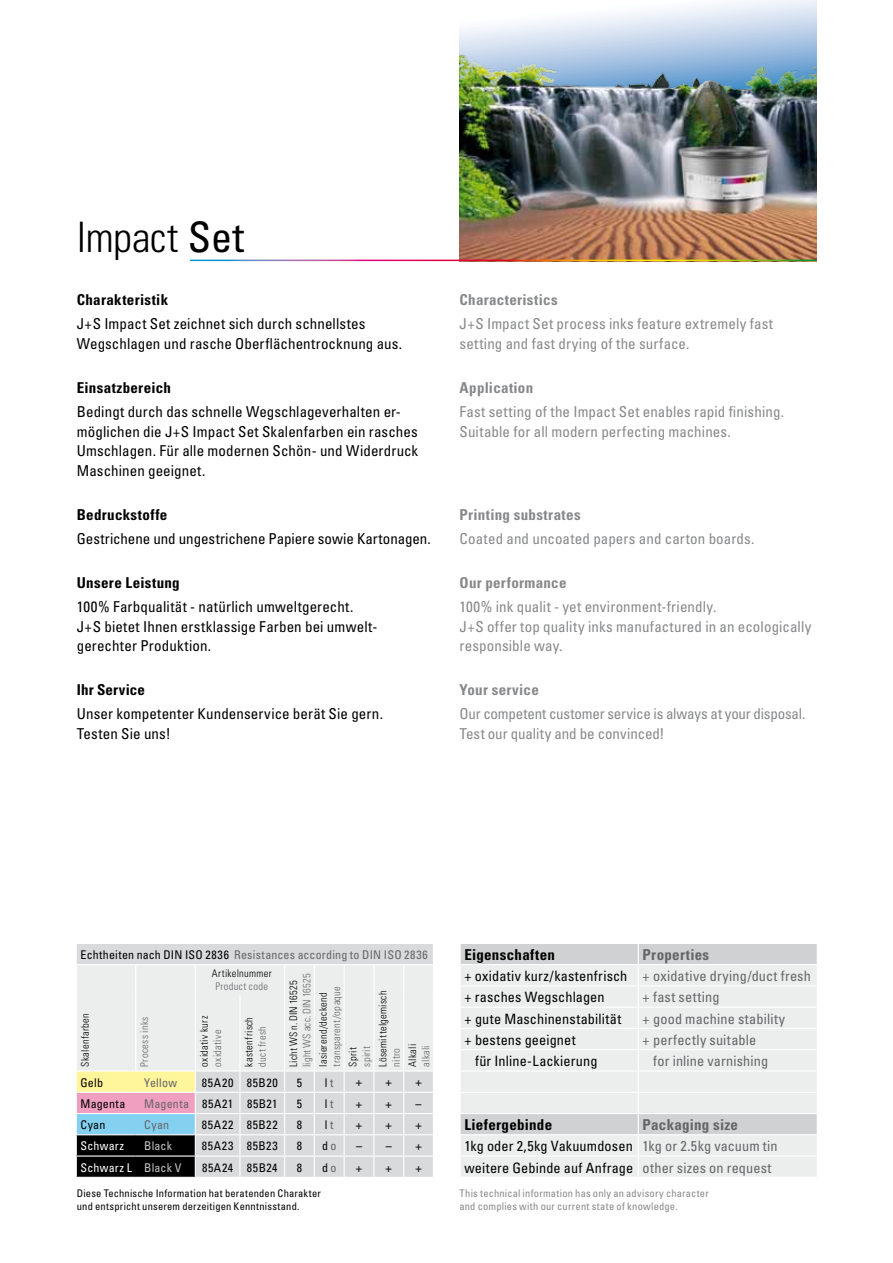
<style>
.page{position:relative;width:893px;height:1263px;background:#fff}
.page>*{position:absolute;margin:0;border:0;box-sizing:border-box;transform-origin:0 0}
.t1{font:300 condensed 42px "Univers";letter-spacing:-.01em;color:#000}
.t2{font:condensed 15px/19.5px "Univers";letter-spacing:.005em;color:#000}
.t3{font:condensed 15px/19.5px "Univers";letter-spacing:.005em;color:#87888a}
.t4{font:700 condensed 15px "Univers";letter-spacing:.02em;color:#000}
.t5{font:700 condensed 15px "Univers";letter-spacing:.02em;color:#87888a}
.t6{font:700 condensed 15px "Univers";letter-spacing:.015em;color:#646567}
.t7{font:condensed 14.25px/21.3px "Univers";letter-spacing:.01em;color:#000}
.t8{font:condensed 14.25px "Univers";letter-spacing:.01em;color:#646567}
.t9{font:condensed 12px "Univers";letter-spacing:.02em;color:#646567}
.t10{font:condensed 12px "Univers";letter-spacing:.035em;color:#000}
.t11{font:condensed 12px "Univers";letter-spacing:.055em;color:#000}
.t12{font:condensed 12px "Univers";letter-spacing:.02em;color:#fff}
.t13{font:12px "Univers";color:#000}
.t14{font:condensed 12px "Univers";letter-spacing:.015em;color:#000}
.t15{font:condensed 12px "Univers";letter-spacing:.01em;color:#c6c7c8}
.t16{font:300 condensed 10.5px "Univers";letter-spacing:.03em;color:#000}
.t17{font:condensed 10.5px/12.8px "Univers";letter-spacing:.02em;color:#000}
.t18{font:condensed 10.5px/12.8px "Univers";letter-spacing:.02em;color:#87888a}
.t19{font:300 condensed 10.5px "Univers";letter-spacing:.03em;color:#646567}
.t20{font:300 condensed 10.5px "Univers";letter-spacing:.005em;color:#646567}
.t21{font:300 condensed 10.5px "Univers";letter-spacing:.005em;color:#000}
.s1{font-weight:400}
.s2{color:#000}
.s3{color:#646567}
.s4{color:#c6c7c8}
</style>
<div class="page">
<div style="left:459px;top:0;width:358px;height:261px;background:linear-gradient(to right,#fff,#ebf0f8)"></div>
<img style="left:459px;top:11px;width:358px;height:249px">
<div style="left:461px;top:944px;width:356px;height:20px;background:#d0d1d2"></div>
<svg style="left:461px;top:965px;width:356px;height:212px;background:#e9eaea"></svg>
<hr style="left:459px;top:985px;width:179px;height:1px;background:#fff">
<hr style="left:638px;top:985px;width:180px;height:1px;background:#fff">
<hr style="left:459px;top:1007px;width:179px;height:1px;background:#fff">
<hr style="left:638px;top:1007px;width:180px;height:1px;background:#fff">
<hr style="left:459px;top:1028px;width:179px;height:1px;background:#fff">
<hr style="left:638px;top:1028px;width:180px;height:1px;background:#fff">
<hr style="left:459px;top:1049px;width:179px;height:1px;background:#fff">
<hr style="left:638px;top:1049px;width:180px;height:1px;background:#fff">
<hr style="left:459px;top:1070px;width:179px;height:1px;background:#fff">
<hr style="left:638px;top:1070px;width:180px;height:1px;background:#fff">
<hr style="left:459px;top:1092px;width:179px;height:1px;background:#fff">
<hr style="left:638px;top:1092px;width:180px;height:1px;background:#fff">
<hr style="left:459px;top:1113px;width:179px;height:1px;background:#fff">
<hr style="left:638px;top:1113px;width:180px;height:1px;background:#fff">
<hr style="left:459px;top:1134px;width:179px;height:1px;background:#fff">
<hr style="left:638px;top:1134px;width:180px;height:1px;background:#fff">
<hr style="left:459px;top:1155px;width:179px;height:1px;background:#fff">
<hr style="left:638px;top:1155px;width:180px;height:1px;background:#fff">
<svg style="left:638px;top:944px;width:1px;height:233px"></svg>
<hr style="left:190px;top:260px;width:627px;height:1px;background:#fff">
<svg style="left:76px;top:944px;width:357px;height:234px;background:#d6d6d6"></svg>
<hr style="left:135px;top:994px;width:1px;height:76px;background:#fff">
<h1 class="t1" style="left:77px;top:212px;width:169px">Impact <span class="s1">Set</span></h1>
<p class="t4" style="left:77px;top:290px;width:93px">Charakteristik</p>
<p class="t2" style="left:77px;top:314px;width:327px">J+S Impact Set zeichnet sich durch schnellstes<br>Wegschlagen und rasche Oberflächentrocknung aus.</p>
<p class="t4" style="left:77px;top:378px;width:96px">Einsatzbereich</p>
<p class="t2" style="left:77px;top:402px;width:343px">Bedingt durch das schnelle Wegschlageverhalten er&shy;möglichen die J+S Impact Set Skalenfarben ein rasches Umschlagen. Für alle modernen Schön- und Widerdruck Maschinen geeignet.</p>
<p class="t4" style="left:77px;top:505px;width:92px">Bedruckstoffe</p>
<p class="t2" style="left:77px;top:528px;width:356px">Gestrichene und ungestrichene Papiere sowie Kartonagen.</p>
<p class="t4" style="left:77px;top:573px;width:104px">Unsere Leistung</p>
<p class="t2" style="left:77px;top:597px;width:302px">100% Farbqualität - natürlich umweltgerecht.<br>J+S bietet Ihnen erstklassige Farben bei umwelt&shy;gerechter Produktion.</p>
<p class="t4" style="left:77px;top:680px;width:70px">Ihr Service</p>
<p class="t2" style="left:77px;top:704px;width:308px">Unser kompetenter Kundenservice berät Sie gern.<br>Testen Sie uns!</p>
<p class="t5" style="left:459px;top:290px;width:100px">Characteristics</p>
<p class="t3" style="left:459px;top:314px;width:315px">J+S Impact Set process inks feature extremely fast setting and fast drying of the surface.</p>
<p class="t5" style="left:459px;top:378px;width:75px">Application</p>
<p class="t3" style="left:459px;top:402px;width:326px">Fast setting of the Impact Set enables rapid finishing.<br>Suitable for all modern perfecting machines.</p>
<p class="t5" style="left:459px;top:505px;width:123px">Printing substrates</p>
<p class="t3" style="left:459px;top:528px;width:297px">Coated and uncoated papers and carton boards.</p>
<p class="t5" style="left:459px;top:573px;width:109px">Our performance</p>
<p class="t3" style="left:459px;top:597px;width:353px">100% ink qualit - yet environment-friendly.<br>J+S offer top quality inks manufactured in an ecologically responsible way.</p>
<p class="t5" style="left:459px;top:680px;width:81px">Your service</p>
<p class="t3" style="left:459px;top:704px;width:347px">Our competent customer service is always at your disposal.<br>Test our quality and be convinced!</p>
<p class="t9" style="left:80px;top:947px;width:349px"><span class="s2">Echtheiten nach DIN ISO 2836</span> Resistances according to DIN ISO 2836</p>
<p class="t16" style="left:79px;top:1067px;width:55px;rotate:-90deg">Skalenfarben</p>
<p class="t19" style="left:138px;top:1067px;width:51px;rotate:-90deg">Process inks</p>
<p class="t16" style="left:212px;top:967px;width:61px">Artikelnummer</p>
<p class="t19" style="left:216px;top:980px;width:54px">Product code</p>
<p class="t16" style="left:198px;top:1067px;width:52px;rotate:-90deg">oxidativ kurz</p>
<p class="t19" style="left:211px;top:1067px;width:38px;rotate:-90deg">oxidative</p>
<p class="t16" style="left:242px;top:1067px;width:51px;rotate:-90deg">kastenfrisch</p>
<p class="t19" style="left:256px;top:1067px;width:42px;rotate:-90deg">duct fresh</p>
<p class="t21" style="left:287px;top:1067px;width:88px;rotate:-90deg">Licht WS n. DIN 16525</p>
<p class="t20" style="left:301px;top:1067px;width:95px;rotate:-90deg">light WS acc. DIN 16525</p>
<p class="t16" style="left:317px;top:1067px;width:76px;rotate:-90deg">lasierend/deckend</p>
<p class="t19" style="left:330px;top:1067px;width:82px;rotate:-90deg">transparent/opaque</p>
<p class="t16" style="left:376px;top:1067px;width:78px;rotate:-90deg">Lösemittelgemisch</p>
<p class="t19" style="left:390px;top:1067px;width:20px;rotate:-90deg">nitro</p>
<p class="t16" style="left:406px;top:1067px;width:24px;rotate:-90deg">Alkali</p>
<p class="t19" style="left:420px;top:1067px;width:23px;rotate:-90deg">alkali</p>
<p class="t16" style="left:347px;top:1067px;width:21px;rotate:-90deg">Sprit</p>
<p class="t19" style="left:360px;top:1067px;width:22px;rotate:-90deg">spirit</p>
<p class="t10" style="left:80px;top:1075px;width:24px">Gelb</p>
<p class="t9" style="left:144px;top:1075px;width:34px">Yellow</p>
<p class="t11" style="left:202px;top:1075px;width:77px">85A20 85B20</p>
<p class="t10" style="left:297px;top:1075px;width:7px">5</p>
<p class="t10" style="left:325px;top:1075px;width:10px">l <span class="s3">t</span></p>
<p class="t13" style="left:356px;top:1075px;width:9px">+</p>
<p class="t13" style="left:385px;top:1075px;width:9px">+</p>
<p class="t13" style="left:415px;top:1075px;width:9px">+</p>
<p class="t14" style="left:80px;top:1096px;width:46px">Magenta</p>
<p class="t10" style="left:144px;top:1096px;width:135px"><span class="s3">Magenta</span> 85A21 85B21</p>
<p class="t10" style="left:297px;top:1096px;width:7px">5</p>
<p class="t10" style="left:325px;top:1096px;width:10px">l <span class="s3">t</span></p>
<p class="t13" style="left:355px;top:1096px;width:9px">+</p>
<p class="t13" style="left:385px;top:1096px;width:9px">+</p>
<p class="t13" style="left:416px;top:1096px;width:7px">–</p>
<p class="t10" style="left:80px;top:1117px;width:26px">Cyan</p>
<p class="t9" style="left:144px;top:1117px;width:26px">Cyan</p>
<p class="t11" style="left:202px;top:1117px;width:77px">85A22 85B22</p>
<p class="t10" style="left:297px;top:1117px;width:7px">8</p>
<p class="t10" style="left:325px;top:1117px;width:10px">l <span class="s3">t</span></p>
<p class="t13" style="left:355px;top:1117px;width:9px">+</p>
<p class="t13" style="left:385px;top:1117px;width:9px">+</p>
<p class="t13" style="left:415px;top:1117px;width:9px">+</p>
<p class="t12" style="left:80px;top:1138px;width:45px">Schwarz</p>
<p class="t15" style="left:144px;top:1138px;width:29px">Black</p>
<p class="t11" style="left:202px;top:1138px;width:77px">85A23 85B23</p>
<p class="t10" style="left:297px;top:1138px;width:7px">8</p>
<p class="t10" style="left:322px;top:1138px;width:16px">d <span class="s3">o</span></p>
<p class="t13" style="left:356px;top:1138px;width:37px">– –</p>
<p class="t13" style="left:415px;top:1138px;width:9px">+</p>
<p class="t12" style="left:80px;top:1160px;width:102px">Schwarz L <span class="s4">Black V</span></p>
<p class="t10" style="left:202px;top:1160px;width:77px">85A24 85B24</p>
<p class="t10" style="left:297px;top:1160px;width:7px">8</p>
<p class="t10" style="left:322px;top:1160px;width:16px">d <span class="s3">o</span></p>
<p class="t13" style="left:355px;top:1160px;width:9px">+</p>
<p class="t13" style="left:385px;top:1160px;width:9px">+</p>
<p class="t13" style="left:415px;top:1160px;width:9px">+</p>
<p class="t4" style="left:464px;top:945px;width:92px">Eigenschaften</p>
<p class="t6" style="left:642px;top:945px;width:68px">Properties</p>
<p class="t7" style="left:464px;top:965px;width:348px">+ oxidativ kurz/kastenfrisch <span class="s3">+ oxidative drying/duct fresh </span>+ rasches Wegschlagen</p>
<p class="t8" style="left:642px;top:988px;width:79px">+ fast setting</p>
<p class="t7" style="left:464px;top:1007px;width:158px">+ gute Maschinenstabilität</p>
<p class="t8" style="left:643px;top:1009px;width:144px">+ good machine stability</p>
<p class="t7" style="left:464px;top:1029px;width:113px">+ bestens geeignet</p>
<p class="t8" style="left:643px;top:1031px;width:115px">+ perfectly suitable</p>
<p class="t7" style="left:475px;top:1050px;width:124px">für Inline-Lackierung</p>
<p class="t8" style="left:653px;top:1052px;width:117px">for inline varnishing</p>
<p class="t4" style="left:464px;top:1115px;width:89px">Liefergebinde</p>
<p class="t6" style="left:642px;top:1115px;width:97px">Packaging size</p>
<p class="t7" style="left:464px;top:1135px;width:315px">1kg oder 2,5kg Vakuumdosen <span class="s3">1kg or 2.5kg vacuum tin </span>weitere Gebinde auf Anfrage <span class="s3">other sizes on request</span></p>
<p class="t17" style="left:77px;top:1187px;width:246px">Diese Technische Information hat beratenden Charakter und entspricht unserem derzeitigen Kenntnisstand.</p>
<p class="t18" style="left:459px;top:1187px;width:251px">This technical information has only an advisory character and complies with our current state of knowledge.</p>
</div>
